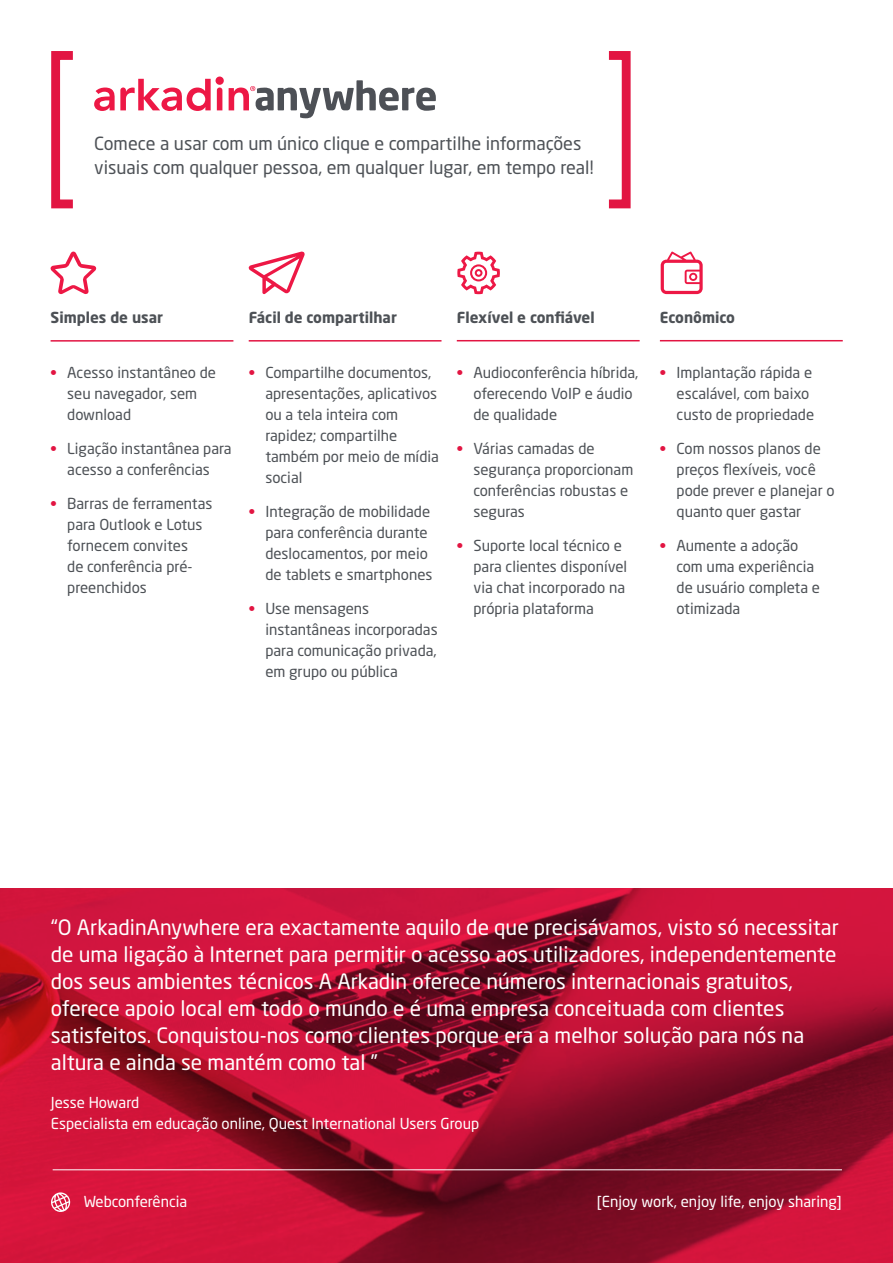
<style>
.page{position:relative;width:893px;height:1263px;background:#fff}
.page>*{position:absolute;margin:0;border:0;box-sizing:border-box;transform-origin:0 0}
.Back_-_quote{font:21px/27px "Neo Sans Pro Cyr";color:#fff}
.Back_-_Title{font:18px/24px "Neo Sans Pro Cyr";color:#4d5156}
.t1{font:15px/21px "Neo Sans Pro Cyr";color:#4d5156}
.Back_-_quote_autor_f{font:15px "Neo Sans Pro Cyr";color:#fff}
.Back_-_Col_Title{font:700 15px "Neo Sans Pro Cyr";color:#4d5156}
.Back_-_quote-2{font:15px "Neo Sans Pro Cyr";color:#fff}
.Footer_-_Product{font:15px "Neo Sans Pro Cyr";color:#fff}
.s1{font-weight:700;color:#e21542}
</style>
<div class="page">
<img style="left:0;top:889px;width:893px;height:374px">
<div style="left:604px;top:51px;width:27px;height:157px;border:9px solid #e21542"></div>
<div style="left:51px;top:51px;width:26px;height:157px;border:9px solid #e21542"></div>
<svg style="left:94px;top:77px;width:342px;height:41px"></svg>
<hr style="left:51px;top:340px;width:182px;height:2px;background:#e21542">
<hr style="left:249px;top:340px;width:192px;height:2px;background:#e21542">
<hr style="left:457px;top:340px;width:183px;height:1px;background:#e21542">
<hr style="left:660px;top:340px;width:183px;height:1px;background:#e21542">
<svg style="left:50px;top:252px;width:46px;height:42px"></svg>
<svg style="left:249px;top:251px;width:56px;height:43px"></svg>
<svg style="left:661px;top:251px;width:42px;height:43px"></svg>
<svg style="left:457px;top:252px;width:43px;height:42px"></svg>
<hr style="left:53px;top:1169px;width:789px;height:1px;background:#fff">
<svg style="left:51px;top:1192px;width:19px;height:20px"></svg>
<p class="Back_-_Title" style="left:94px;top:131px;width:501px">Comece a usar com um único clique e compartilhe informações visuais com qualquer pessoa, em qualquer lugar, em tempo real!</p>
<p class="Back_-_Col_Title" style="left:51px;top:308px;width:114px">Simples de usar</p>
<p class="t1" style="left:67px;top:362px;width:150px;text-indent:-17px"><span class="s1">•</span> Acesso instantâneo de seu navegador, sem download</p>
<p class="t1" style="left:51px;top:438px;width:183px;text-align:center"><span class="s1">•</span> Ligação instantânea para acesso a conferências</p>
<p class="t1" style="left:67px;top:492px;width:147px;text-indent:-17px"><span class="s1">•</span> Barras de ferramentas para Outlook e Lotus fornecem convites<br>de conferência pré&shy;preenchidos</p>
<p class="Back_-_Col_Title" style="left:249px;top:308px;width:150px">Fácil de compartilhar</p>
<p class="t1" style="left:265px;top:362px;width:175px;text-indent:-17px"><span class="s1">•</span> Compartilhe documentos, apresentações, aplicativos ou a tela inteira com rapidez; compartilhe também por meio de mídia social</p>
<p class="t1" style="left:265px;top:501px;width:169px;text-indent:-17px"><span class="s1">•</span> Integração de mobilidade para conferência durante deslocamentos, por meio de tablets e smartphones</p>
<p class="t1" style="left:265px;top:597px;width:174px;text-indent:-17px"><span class="s1">•</span> Use mensagens instantâneas incorporadas para comunicação privada, em grupo ou pública</p>
<p class="Back_-_Col_Title" style="left:457px;top:308px;width:139px">Flexível e confiável</p>
<p class="t1" style="left:473px;top:362px;width:167px;text-indent:-17px"><span class="s1">•</span> Audioconferência híbrida, oferecendo VoIP e áudio de qualidade</p>
<p class="t1" style="left:473px;top:437px;width:161px;text-indent:-17px"><span class="s1">•</span> Várias camadas de segurança proporcionam conferências robustas e seguras</p>
<p class="t1" style="left:473px;top:534px;width:155px;text-indent:-17px"><span class="s1">•</span> Suporte local técnico e para clientes disponível via chat incorporado na própria plataforma</p>
<p class="Back_-_Col_Title" style="left:660px;top:308px;width:77px">Econômico</p>
<p class="t1" style="left:677px;top:362px;width:139px;text-indent:-17px"><span class="s1">•</span> Implantação rápida e escalável, com baixo custo de propriedade</p>
<p class="t1" style="left:677px;top:437px;width:160px;text-indent:-17px"><span class="s1">•</span> Com nossos planos de preços flexíveis, você pode prever e planejar o quanto quer gastar</p>
<p class="t1" style="left:677px;top:534px;width:145px;text-indent:-17px"><span class="s1">•</span> Aumente a adoção com uma experiência de usuário completa e otimizada</p>
<p class="Back_-_quote" style="left:51px;top:913px;width:790px">“O ArkadinAnywhere era exactamente aquilo de que precisávamos, visto só necessitar de uma ligação à Internet para permitir o acesso aos utilizadores, independentemente dos seus ambientes técnicos A Arkadin oferece números internacionais gratuitos, oferece apoio local em todo o mundo e é uma empresa conceituada com clientes satisfeitos. Conquistou-nos como clientes porque era a melhor solução para nós na altura e ainda se mantém como tal ”</p>
<p class="Back_-_quote_autor_f" style="left:51px;top:1093px;width:90px">Jesse Howard</p>
<p class="Back_-_quote_autor_f" style="left:51px;top:1114px;width:430px">Especialista em educação online, Quest International Users Group</p>
<p class="Footer_-_Product" style="left:84px;top:1193px;width:105px">Webconferência</p>
<p class="Back_-_quote-2" style="left:597px;top:1193px;width:246px">[Enjoy work, enjoy life, enjoy sharing]</p>
</div>
